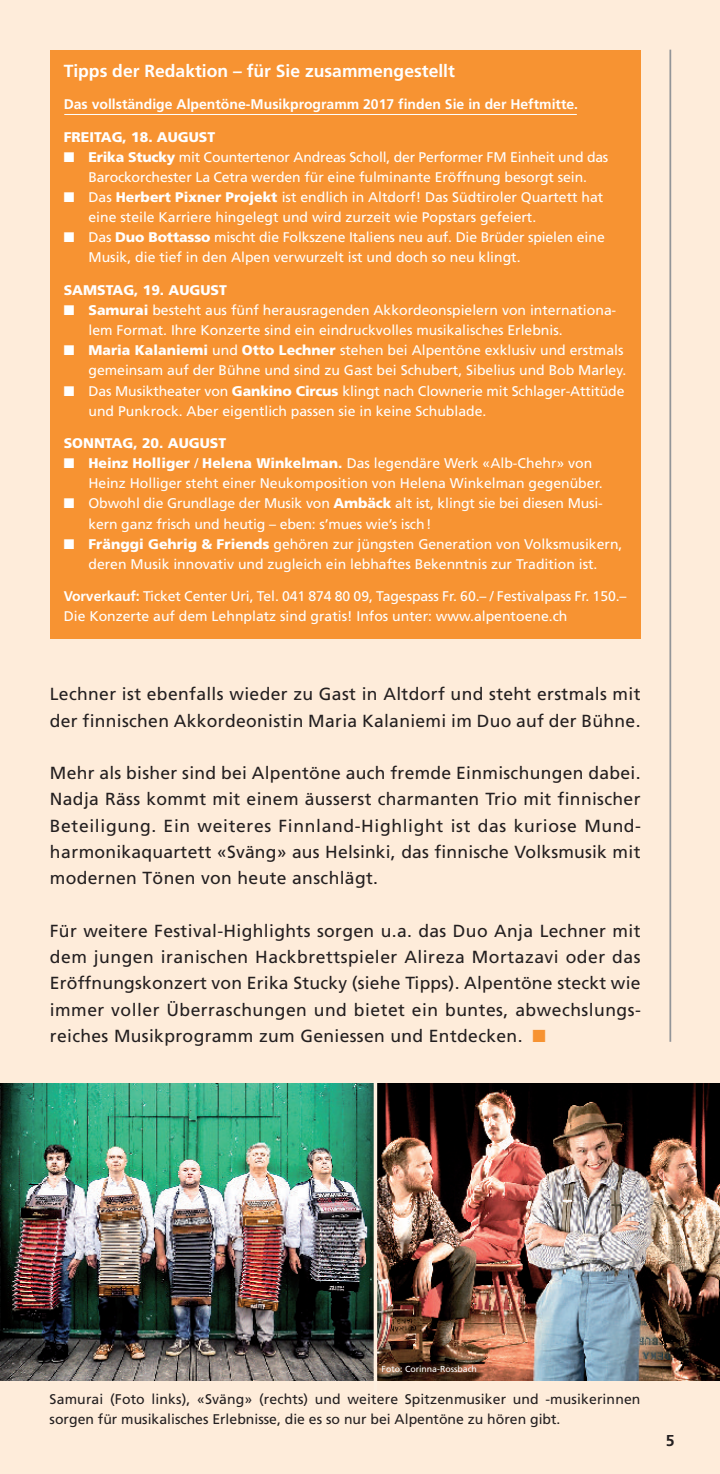
<style>
.page{position:relative;width:720px;height:1474px;background:#fff}
.page>*{position:absolute;margin:0;border:0;box-sizing:border-box;transform-origin:0 0}
.t1{font:17.5px/26.2px "Frutiger";letter-spacing:.02em;color:#231f20;text-align:justify}
.t2{font:700 17.5px "Frutiger";color:#fff}
.t3{font:700 15.75px "Frutiger";color:#231f20}
.t4{font:14px/20.1px "Frutiger";color:#fff}
.t5{font:14px/20.1px "Frutiger";letter-spacing:.01em;color:#231f20}
.t6{font:700 14px "Frutiger";color:#fff}
.t7{font:900 14px "Frutiger";color:#fff}
.t8{font:8.75px "Frutiger";color:#fff}
.s1{font-weight:900}
.s2{font-weight:700}
.s3{color:#f79332}
</style>
<div class="page">
<div style="left:0;top:0;width:719px;height:1473px;background:#feecda"></div>
<div style="left:50px;top:50px;width:590px;height:588px;background:#f79332"></div>
<img style="left:0;top:1083px;width:373px;height:297px">
<img style="left:377px;top:1083px;width:342px;height:297px">
<svg style="left:373px;top:1083px;width:1px;height:298px"></svg>
<hr style="left:64px;top:114px;width:512px;height:1px;background:#fff">
<hr style="left:669px;top:50px;width:2px;height:991px;background:#939598">
<p class="t2" style="left:64px;top:64px;width:392px">Tipps der Redaktion – für Sie zusammengestellt</p>
<p class="t6" style="left:64px;top:99px;width:515px">Das vollständige Alpentöne-Musikprogramm 2017 finden Sie in der Heftmitte.</p>
<p class="t7" style="left:64px;top:131px;width:153px">FREITAG, 18. AUGUST</p>
<p class="t4" style="left:64px;top:148px;width:546px;text-align:center">■ <span class="s1">Erika Stucky</span> mit Countertenor Andreas Scholl, der Performer FM Einheit und das<br>Barockorchester La Cetra werden für eine fulminante Eröffnung besorgt sein.</p>
<p class="t4" style="left:88px;top:188px;width:516px;text-indent:-25px">■ Das <span class="s1">Herbert Pixner Projekt</span> ist endlich in Altdorf! Das Südtiroler Quartett hat eine steile Karriere hingelegt und wird zurzeit wie Popstars gefeiert.</p>
<p class="t4" style="left:88px;top:228px;width:517px;text-indent:-25px">■ Das <span class="s1">Duo Bottasso</span> mischt die Folkszene Italiens neu auf. Die Brüder spielen eine<br>Musik, die tief in den Alpen verwurzelt ist und doch so neu klingt.</p>
<p class="t7" style="left:64px;top:284px;width:165px">SAMSTAG, 19. AUGUST</p>
<p class="t4" style="left:88px;top:301px;width:529px;text-indent:-25px">■ <span class="s1">Samurai</span> besteht aus fünf herausragenden Akkordeonspielern von internationa&shy;lem Format. Ihre Konzerte sind ein eindruckvolles musikalisches Erlebnis.</p>
<p class="t4" style="left:64px;top:341px;width:564px;text-align:right">■ <span class="s1">Maria Kalaniemi</span> und <span class="s1">Otto Lechner</span> stehen bei Alpentöne exklusiv und erstmals gemeinsam auf der Bühne und sind zu Gast bei Schubert, Sibelius und Bob Marley.</p>
<p class="t4" style="left:88px;top:381px;width:537px;text-indent:-25px">■ Das Musiktheater von <span class="s1">Gankino Circus</span> klingt nach Clownerie mit Schlager-Attitüde und Punkrock. Aber eigentlich passen sie in keine Schublade.</p>
<p class="t7" style="left:64px;top:437px;width:164px">SONNTAG, 20. AUGUST</p>
<p class="t4" style="left:88px;top:454px;width:515px;text-indent:-25px">■ <span class="s1">Heinz Holliger</span> / <span class="s1">Helena Winkelman.</span> Das legendäre Werk «Alb-Chehr» von<br>Heinz Holliger steht einer Neukomposition von Helena Winkelman gegenüber.</p>
<p class="t4" style="left:88px;top:494px;width:515px;text-indent:-25px">■ Obwohl die Grundlage der Musik von <span class="s1">Ambäck</span> alt ist, klingt sie bei diesen Musi&shy;kern ganz frisch und heutig – eben: s’mues wie’s isch!</p>
<p class="t4" style="left:64px;top:535px;width:560px;text-align:center">■ <span class="s1">Fränggi Gehrig &amp; Friends</span> gehören zur jüngsten Generation von Volksmusikern, deren Musik innovativ und zugleich ein lebhaftes Bekenntnis zur Tradition ist.</p>
<p class="t4" style="left:64px;top:587px;width:564px"><span class="s2">Vorverkauf:</span> Ticket Center Uri, Tel. 041 874 80 09, Tagespass Fr. 60.– / Festivalpass Fr. 150.–<br>Die Konzerte auf dem Lehnplatz sind gratis! Infos unter: www.alpentoene.ch</p>
<p class="t1" style="left:50px;top:682px;width:592px">Lechner ist ebenfalls wieder zu Gast in Altdorf und steht erstmals mit der finnischen Akkordeonistin Maria Kalaniemi im Duo auf der Bühne.</p>
<p class="t1" style="left:50px;top:761px;width:592px">Mehr als bisher sind bei Alpentöne auch fremde Einmischungen dabei.<br>Nadja Räss kommt mit einem äusserst charmanten Trio mit finnischer Beteiligung. Ein weiteres Finnland-Highlight ist das kuriose Mund&shy;harmonikaquartett «Sväng» aus Helsinki, das finnische Volksmusik mit modernen Tönen von heute anschlägt.</p>
<p class="t1" style="left:50px;top:918px;width:592px">Für weitere Festival-Highlights sorgen u.a. das Duo Anja Lechner mit dem jungen iranischen Hackbrettspieler Alireza Mortazavi oder das Eröffnungskonzert von Erika Stucky (siehe Tipps). Alpentöne steckt wie immer voller Überraschungen und bietet ein buntes, abwechslungs&shy;reiches Musikprogramm zum Geniessen und Entdecken. <span class="s3">■</span></p>
<p class="t8" style="left:381px;top:1365px;width:97px">Foto: Corinna-Rossbach</p>
<p class="t5" style="left:50px;top:1390px;width:592px">Samurai (Foto links), «Sväng» (rechts) und weitere Spitzenmusiker und -musikerinnen sorgen für musikalisches Erlebnisse, die es so nur bei Alpentöne zu hören gibt.</p>
<p class="t3" style="left:665px;top:1434px;width:10px">5</p>
</div>
